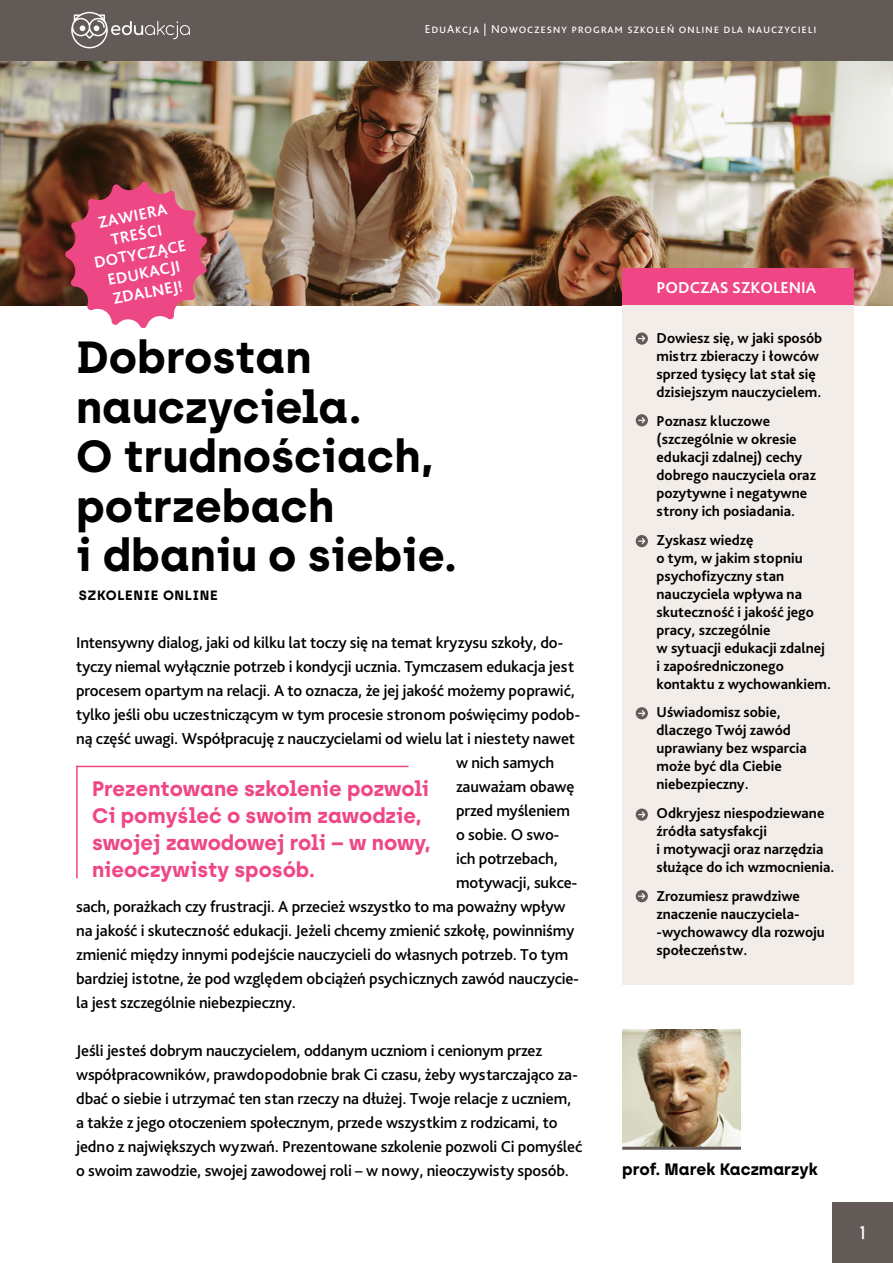
<style>
.page{position:relative;width:893px;height:1263px;background:#fff}
.page>*{position:absolute;margin:0;border:0;box-sizing:border-box;transform-origin:0 0}
.t1{font:700 45px/49.5px "Archia";color:#000}
.t2{font:700 21px/27px "Archia";color:#ef4786}
.t3{font:700 18px "Comfortaa";color:#fff}
.t4{font:500 16.5px/24px "Bliss Pro";letter-spacing:-.01em;color:#000}
.t5{font:700 16.5px/19.5px "Bliss Pro";color:#fff;text-align:center}
.t6{font:700 16.5px "Archia";color:#000}
.t7{font:700 15px/18px "Bliss Pro";color:#000}
.t8{font:700 13.5px "Archia";letter-spacing:.05em;color:#000}
.t9{font:12px "Bliss Pro";letter-spacing:.07em;color:#fff}
</style>
<div class="page">
<img style="left:0;top:60px;width:893px;height:245px">
<div style="left:622px;top:287px;width:231px;height:697px;background:#f2ede8"></div>
<hr style="left:76px;top:766px;width:2px;height:112px;background:#ef4786">
<hr style="left:76px;top:766px;width:332px;height:1px;background:#ef4786">
<div style="left:622px;top:269px;width:231px;height:36px;background:#ef4786"></div>
<svg style="left:636px;top:332px;width:12px;height:13px"></svg>
<svg style="left:638px;top:335px;width:7px;height:7px"></svg>
<div style="left:636px;top:414px;width:12px;height:12px;background:#625a57;border-radius:50%"></div>
<svg style="left:638px;top:417px;width:7px;height:6px"></svg>
<div style="left:636px;top:535px;width:12px;height:12px;background:#625a57;border-radius:50%"></div>
<svg style="left:638px;top:538px;width:7px;height:6px"></svg>
<div style="left:636px;top:707px;width:12px;height:12px;background:#625a57;border-radius:50%"></div>
<svg style="left:638px;top:710px;width:7px;height:6px"></svg>
<svg style="left:636px;top:808px;width:12px;height:13px"></svg>
<svg style="left:638px;top:811px;width:7px;height:7px"></svg>
<div style="left:636px;top:890px;width:12px;height:12px;background:#625a57;border-radius:50%"></div>
<svg style="left:638px;top:893px;width:7px;height:6px"></svg>
<img style="left:622px;top:1029px;width:119px;height:118px">
<hr style="left:622px;top:1147px;width:119px;height:3px;background:#625a57">
<div style="left:0;top:0;width:893px;height:60px;background:#625a57"></div>
<svg style="left:71px;top:12px;width:119px;height:36px"></svg>
<div style="left:832px;top:1203px;width:61px;height:60px;background:#625a57"></div>
<svg style="left:64px;top:181px;width:144px;height:148px"></svg>
<p class="t9" style="left:425px;top:21px;width:393px">EduAkcja | Nowoczesny program szkoleń online dla nauczycieli</p>
<p class="t5" style="left:97px;top:212px;width:69px;rotate:-11deg">Zawie ra treści</p>
<p class="t5" style="left:126px;top:246px;width:50px;rotate:-11deg">ycz ące</p>
<p class="t5" style="left:106px;top:270px;width:10px;rotate:-11deg">edukac</p>
<p class="t5" style="left:111px;top:289px;width:10px;rotate:-11deg">zdalne</p>
<h1 class="t1" style="left:76px;top:332px;width:383px">Dobrostan nauczyciela.<br>O trudnościach, potrzebach<br>i dbaniu o siebie.</h1>
<p class="t8" style="left:79px;top:587px;width:140px">Szkolenie online</p>
<p class="t4" style="left:76px;top:630px;width:489px">Intensywny dialog, jaki od kilku lat toczy się na temat kryzysu szkoły, do-</p>
<p class="t4" style="left:76px;top:654px;width:499px">tyczy niemal wyłącznie potrzeb i kondycji ucznia. Tymczasem edukacja jest</p>
<p class="t4" style="left:76px;top:678px;width:500px">procesem opartym na relacji. A to oznacza, że jej jakość możemy poprawić,</p>
<p class="t4" style="left:76px;top:702px;width:506px">tylko jeśli obu uczestniczącym w tym procesie stronom poświęcimy podob-</p>
<p class="t4" style="left:76px;top:726px;width:500px">ną część uwagi. Współpracuję z nauczycielami od wielu lat i niestety nawet</p>
<p class="t4" style="left:456px;top:750px;width:100px">w nich samych</p>
<p class="t4" style="left:456px;top:774px;width:120px">zauważam obawę</p>
<p class="t4" style="left:456px;top:798px;width:115px">przed myśleniem</p>
<p class="t4" style="left:456px;top:822px;width:105px">o sobie. O swo-</p>
<p class="t4" style="left:456px;top:846px;width:103px">ich potrzebach,</p>
<p class="t4" style="left:456px;top:870px;width:123px">motywacji, sukce-</p>
<p class="t4" style="left:76px;top:894px;width:491px">sach, porażkach czy frustracji. A przecież wszystko to ma poważny wpływ</p>
<p class="t4" style="left:76px;top:918px;width:500px">na jakość i skuteczność edukacji. Jeżeli chcemy zmienić szkołę, powinniśmy</p>
<p class="t4" style="left:76px;top:942px;width:494px">zmienić między innymi podejście nauczycieli do własnych potrzeb. To tym</p>
<p class="t4" style="left:76px;top:966px;width:505px">bardziej istotne, że pod względem obciążeń psychicznych zawód nauczycie-</p>
<p class="t4" style="left:76px;top:990px;width:221px">la jest szczególnie niebezpieczny.</p>
<p class="t4" style="left:76px;top:1038px;width:508px">Jeśli jesteś dobrym nauczycielem, oddanym uczniom i cenionym przez współpracowników, prawdopodobnie brak Ci czasu, żeby wystarczająco za&shy;dbać o siebie i utrzymać ten stan rzeczy na dłużej. Twoje relacje z uczniem, a także z jego otoczeniem społecznym, przede wszystkim z rodzicami, to jedno z największych wyzwań. Prezentowane szkolenie pozwoli Ci pomyśleć o swoim zawodzie, swojej zawodowej roli – w nowy, nieoczywisty sposób.</p>
<p class="t2" style="left:92px;top:775px;width:340px">Prezentowane szkolenie pozwoli<br>Ci pomyśleć o swoim zawodzie, swojej zawodowej roli – w nowy, nieoczywisty sposób.</p>
<p class="t5" style="left:657px;top:277px;width:161px">PODCZAS SZKOLENIA</p>
<p class="t7" style="left:657px;top:329px;width:167px">Dowiesz się, w jaki sposób mistrz zbieraczy i łowców sprzed tysięcy lat stał się dzisiejszym nauczycielem.</p>
<p class="t7" style="left:657px;top:412px;width:161px">Poznasz kluczowe (szczególnie w okresie edukacji zdalnej) cechy dobrego nauczyciela oraz pozytywne i negatywne strony ich posiadania.</p>
<p class="t7" style="left:657px;top:530px;width:176px">Zyskasz wiedzę<br>o tym, w jakim stopniu psychofizyczny stan nauczyciela wpływa na skuteczność i jakość jego pracy, szczególnie<br>w sytuacji edukacji zdalnej i zapośredniczonego kontaktu z wychowankiem.</p>
<p class="t7" style="left:657px;top:703px;width:152px">Uświadomisz sobie, dlaczego Twój zawód uprawiany bez wsparcia może być dla Ciebie niebezpieczny.</p>
<p class="t7" style="left:657px;top:803px;width:179px">Odkryjesz niespodziewane źródła satysfakcji<br>i motywacji oraz narzędzia służące do ich wzmocnienia.</p>
<p class="t7" style="left:657px;top:886px;width:170px">Zrozumiesz prawdziwe znaczenie nauczyciela--wychowawcy dla rozwoju społeczeństw.</p>
<p class="t6" style="left:622px;top:1159px;width:197px">prof. Marek Kaczmarzyk</p>
<p class="t3" style="left:860px;top:1222px;width:6px">1</p>
</div>
